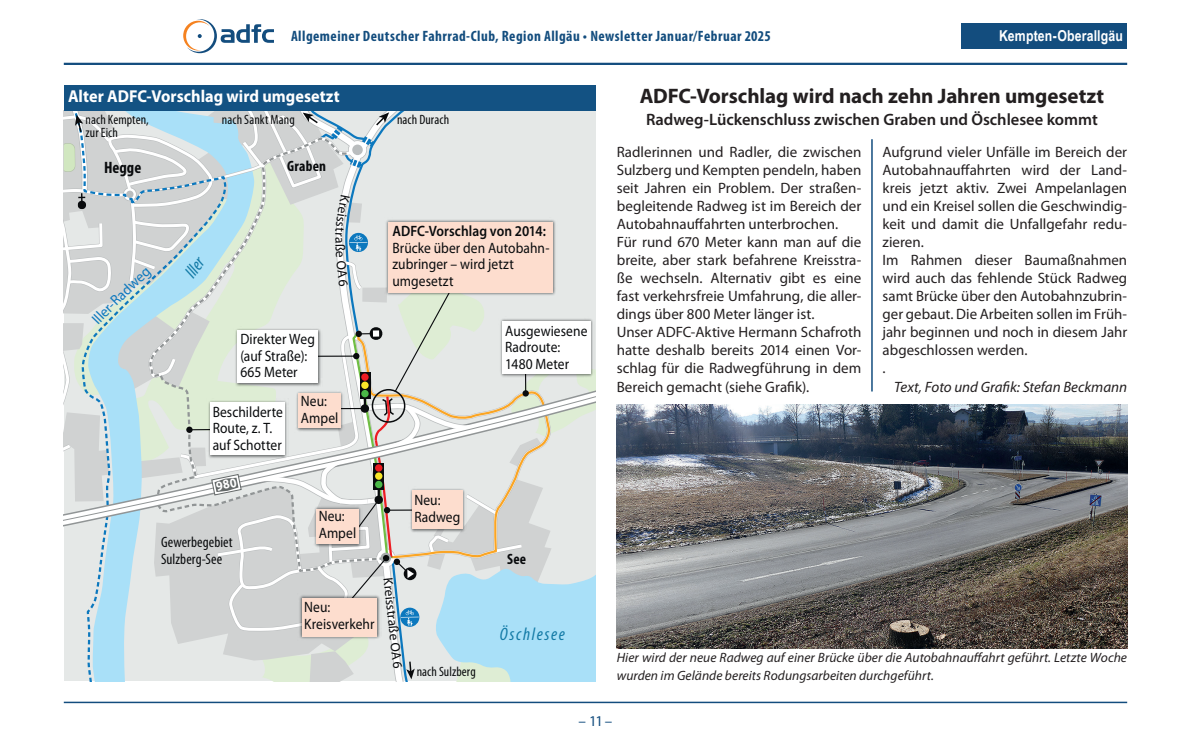
<style>
.page{position:relative;width:1191px;height:745px;background:#fff}
.page>*{position:absolute;margin:0;border:0;box-sizing:border-box;transform-origin:0 0}
.t1{font:700 21px "Myriad Pro";letter-spacing:-.005em;color:#231f20}
.t2{font:italic condensed 18px "Myriad Pro";letter-spacing:.095em;color:#137aa6}
.t3{font:700 17.25px "Myriad Pro";color:#fff;scale:.94 1}
.t4{font:600 16.5px "Myriad Pro";color:#231f20}
.t5{font:700 condensed 16.5px "Myriad Pro";letter-spacing:.005em;color:#090b0d}
.t6{font:15px/18px "Myriad Pro";color:#231f20}
.t7{font:15px/16.5px "Myriad Pro";letter-spacing:.005em;color:#090b0d;scale:.9 1}
.t8{font:700 condensed 15px "Myriad Pro";letter-spacing:.03em;color:#134d7e}
.t9{font:italic 15px "Myriad Pro";color:#231f20}
.t10{font:condensed 15px/16.5px "Myriad Pro";letter-spacing:.005em;color:#090b0d}
.t11{font:600 15px "Myriad Pro";letter-spacing:.005em;color:#090b0d;scale:.9 1}
.t12{font:700 15px "Arial Narrow";letter-spacing:.01em;color:#fff}
.t13{font:15px "Myriad Pro";color:#0c78be;scale:.95 1}
.t14{font:700 condensed 15px "Myriad Pro";letter-spacing:.015em;color:#090b0d}
.t15{font:15px "Myriad Pro";color:#134d7e}
.t16{font:italic 13.5px/18px "Myriad Pro";letter-spacing:.005em;color:#231f20}
.t17{font:condensed 13.5px "Myriad Pro";letter-spacing:.005em;color:#090b0d}
.t18{font:13.5px "Myriad Pro";color:#090b0d}
</style>
<div class="page">
<hr style="left:64px;top:63px;width:1063px;height:2px;background:#134d7e">
<hr style="left:64px;top:701px;width:1063px;height:1px;background:#134d7e">
<svg style="left:183px;top:19px;width:91px;height:34px"></svg>
<hr style="left:871px;top:139px;width:1px;height:252px;background:#134d7e">
<div style="left:64px;top:85px;width:531px;height:26px;background:#135283"></div>
<img style="left:617px;top:404px;width:510px;height:243px">
<div style="left:961px;top:23px;width:166px;height:26px;background:#134d7e"></div>
<svg style="left:64px;top:111px;width:531px;height:569px"></svg>
<p class="t8" style="left:291px;top:27px;width:481px">Allgemeiner Deutscher Fahrrad-Club, Region Allgäu • Newsletter Januar/Februar 2025</p>
<p class="t12" style="left:999px;top:24px;width:125px">Kempten-Oberallgäu</p>
<p class="t3" style="left:68px;top:85px;width:290px">Alter ADFC-Vorschlag wird umgesetzt</p>
<p class="t17" style="left:86px;top:111px;width:65px">nach Kempten,</p>
<p class="t17" style="left:222px;top:111px;width:74px">nach Sankt Mang</p>
<p class="t17" style="left:397px;top:111px;width:54px">nach Durach</p>
<p class="t17" style="left:86px;top:125px;width:34px">zur Eich</p>
<p class="t5" style="left:104px;top:157px;width:39px">Hegge</p>
<p class="t14" style="left:287px;top:157px;width:41px">Graben</p>
<p class="t13" style="left:117px;top:285px;width:37px;rotate:-43deg">dweg</p>
<p class="t13" style="left:95px;top:307px;width:34px;rotate:-45deg">er-Ra</p>
<p class="t2" style="left:180px;top:268px;width:22px;rotate:-53deg">Iller</p>
<p class="t7" style="left:240px;top:330px;width:84px">Direkter Weg (auf Straße):<br>665 Meter</p>
<p class="t7" style="left:213px;top:403px;width:80px">Beschilderte<br>Route, z. T. auf Schotter</p>
<p class="t7" style="left:301px;top:392px;width:43px">Neu:<br>Ampel</p>
<p class="t11" style="left:392px;top:221px;width:172px">ADFC-Vorschlag von 2014:</p>
<p class="t7" style="left:392px;top:239px;width:176px">Brücke über den Autobahn&shy;zubringer – wird jetzt umgesetzt</p>
<p class="t7" style="left:505px;top:322px;width:93px">Ausgewiesene<br>Radroute:<br>1480 Meter</p>
<p class="t10" style="left:161px;top:533px;width:73px">Gewerbegebiet<br>Sulzberg-See</p>
<p class="t7" style="left:319px;top:507px;width:43px">Neu:<br>Ampel</p>
<p class="t7" style="left:414px;top:491px;width:53px">Neu:<br>Radweg</p>
<p class="t7" style="left:304px;top:598px;width:80px">Neu:<br>Kreisverkehr</p>
<p class="t18" style="left:396px;top:576px;width:84px;rotate:84deg">Kreisstraße OA</p>
<p class="t17" style="left:417px;top:663px;width:61px">nach Sulzberg</p>
<p class="t14" style="left:507px;top:549px;width:20px">See</p>
<p class="t2" style="left:500px;top:622px;width:66px">Öschlesee</p>
<h1 class="t1" style="left:639px;top:82px;width:466px">ADFC-Vorschlag wird nach zehn Jahren umgesetzt</h1>
<p class="t4" style="left:646px;top:109px;width:453px">Radweg-Lückenschluss zwischen Graben und Öschlesee kommt</p>
<p class="t6" style="left:617px;top:143px;width:246px">Radlerinnen und Radler, die zwischen Sulzberg und Kempten pendeln, haben seit Jahren ein Problem. Der straßen&shy;begleitende Radweg ist im Bereich der Autobahnauffahrten unterbrochen.<br>Für rund 670 Meter kann man auf die breite, aber stark befahrene Kreisstra&shy;ße wechseln. Alternativ gibt es eine fast verkehrsfreie Umfahrung, die aller&shy;dings über 800 Meter länger ist.<br>Unser ADFC-Aktive Hermann Schafroth hatte deshalb bereits 2014 einen Vor&shy;schlag für die Radwegführung in dem Bereich gemacht (siehe Grafik).</p>
<p class="t6" style="left:882px;top:143px;width:246px">Aufgrund vieler Unfälle im Bereich der<br>Autobahnauffahrten wird der Land&shy;kreis jetzt aktiv. Zwei Ampelanlagen und ein Kreisel sollen die Geschwindig&shy;keit und damit die Unfallgefahr redu&shy;zieren.<br>Im Rahmen dieser Baumaßnahmen wird auch das fehlende Stück Radweg samt Brücke über den Autobahnzubrin&shy;ger gebaut. Die Arbeiten sollen im Früh&shy;jahr beginnen und noch in diesem Jahr abgeschlossen werden.<br>.</p>
<p class="t9" style="left:894px;top:377px;width:235px">Text, Foto und Grafik: Stefan Beckmann</p>
<p class="t16" style="left:617px;top:647px;width:512px">Hier wird der neue Radweg auf einer Brücke über die Autobahnauffahrt geführt. Letzte Woche wurden im Gelände bereits Rodungsarbeiten durchgeführt.</p>
<p class="t15" style="left:578px;top:711px;width:35px">– 11–</p>
</div>
